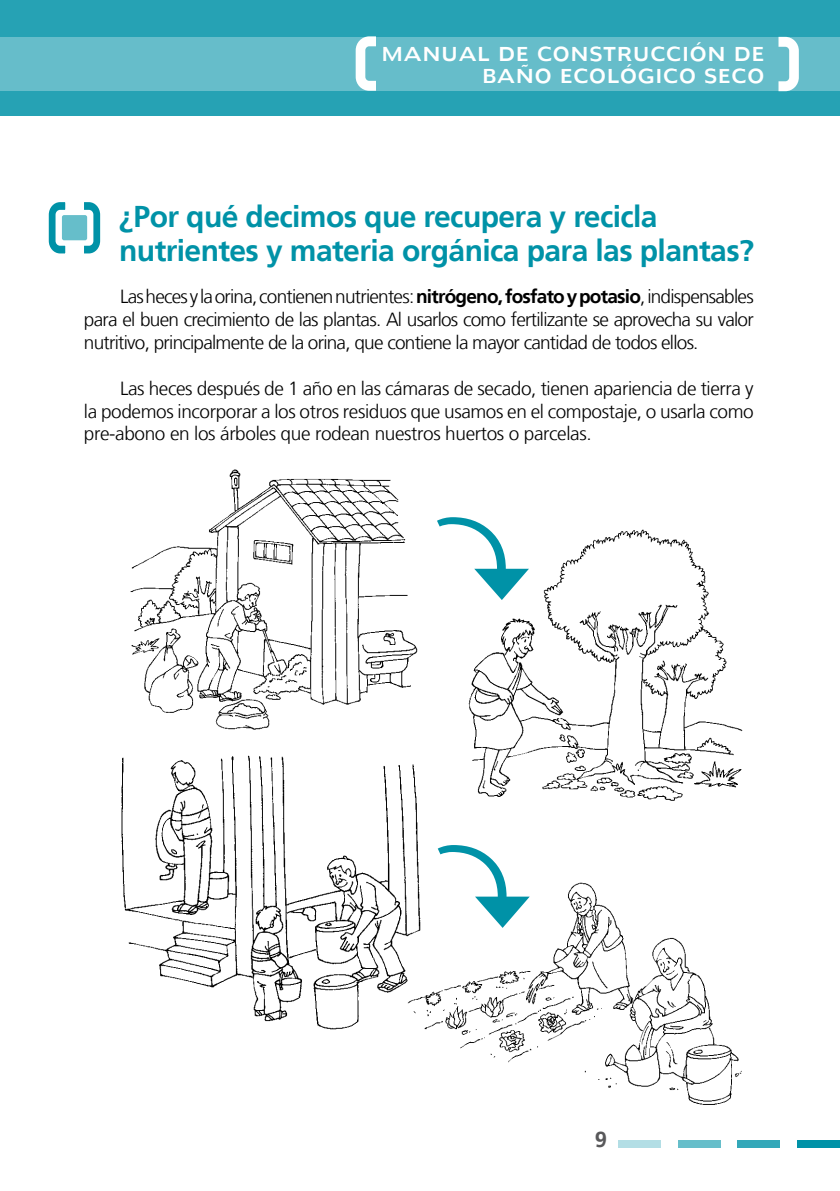
<style>
.page{position:relative;width:840px;height:1191px;background:#fff}
.page>*{position:absolute;margin:0;border:0;box-sizing:border-box;transform-origin:0 0}
.t1{font:700 30px/34px "Frutiger LT";letter-spacing:-.02em;color:#0092a7}
.t2{font:700 22px "Frutiger LT";color:#58585a}
.t3{font:300 19px/22.8px "Frutiger LT";letter-spacing:-.03em;color:#000;text-align:justify}
.t4{font:18px/21.6px "Adams Normal";color:#fff;text-align:right}
.s1{font-weight:700}
</style>
<div class="page">
<div style="left:0;top:0;width:839px;height:116px;background:#26a2b4"></div>
<div style="left:0;top:37px;width:839px;height:53px;background:#66bdca"></div>
<svg style="left:355px;top:36px;width:21px;height:55px"></svg>
<svg style="left:778px;top:37px;width:20px;height:54px"></svg>
<div style="left:617px;top:1140px;width:43px;height:7px;background:#b3dee5"></div>
<div style="left:677px;top:1140px;width:43px;height:7px;background:#66beca"></div>
<div style="left:737px;top:1140px;width:42px;height:7px;background:#33a8b9"></div>
<div style="left:796px;top:1140px;width:43px;height:7px;background:#0092a7"></div>
<img style="left:130px;top:469px;width:288px;height:261px">
<img style="left:468px;top:529px;width:275px;height:272px">
<img style="left:121px;top:755px;width:298px;height:275px">
<img style="left:403px;top:877px;width:339px;height:228px">
<svg style="left:437px;top:517px;width:91px;height:83px"></svg>
<svg style="left:48px;top:202px;width:20px;height:52px"></svg>
<svg style="left:81px;top:202px;width:20px;height:52px"></svg>
<div style="left:62px;top:215px;width:25px;height:25px;background:#66beca;border-radius:2px"></div>
<svg style="left:437px;top:845px;width:92px;height:83px"></svg>
<p class="t4" style="left:381px;top:43px;width:385px">MANUAL DE CONSTRUCCIÓN DE<br>BAÑO ECOLÓGICO SECO</p>
<h1 class="t1" style="left:119px;top:199px;width:636px">¿Por qué decimos que recupera y recicla nutrientes y materia orgánica para las plantas?</h1>
<p class="t3" style="left:84px;top:286px;width:671px;text-indent:36px">Las heces y la orina, contienen nutrientes: <span class="s1">nitrógeno, fosfato y potasio</span>, indispensables para el buen crecimiento de las plantas. Al usarlos como fertilizante se aprovecha su valor nutritivo, principalmente de la orina, que contiene la mayor cantidad de todos ellos.</p>
<p class="t3" style="left:84px;top:377px;width:671px;text-indent:36px">Las heces después de 1 año en las cámaras de secado, tienen apariencia de tierra y la podemos incorporar a los otros residuos que usamos en el compostaje, o usarla como pre-abono en los árboles que rodean nuestros huertos o parcelas.</p>
<p class="t2" style="left:594px;top:1126px;width:14px">9</p>
</div>
